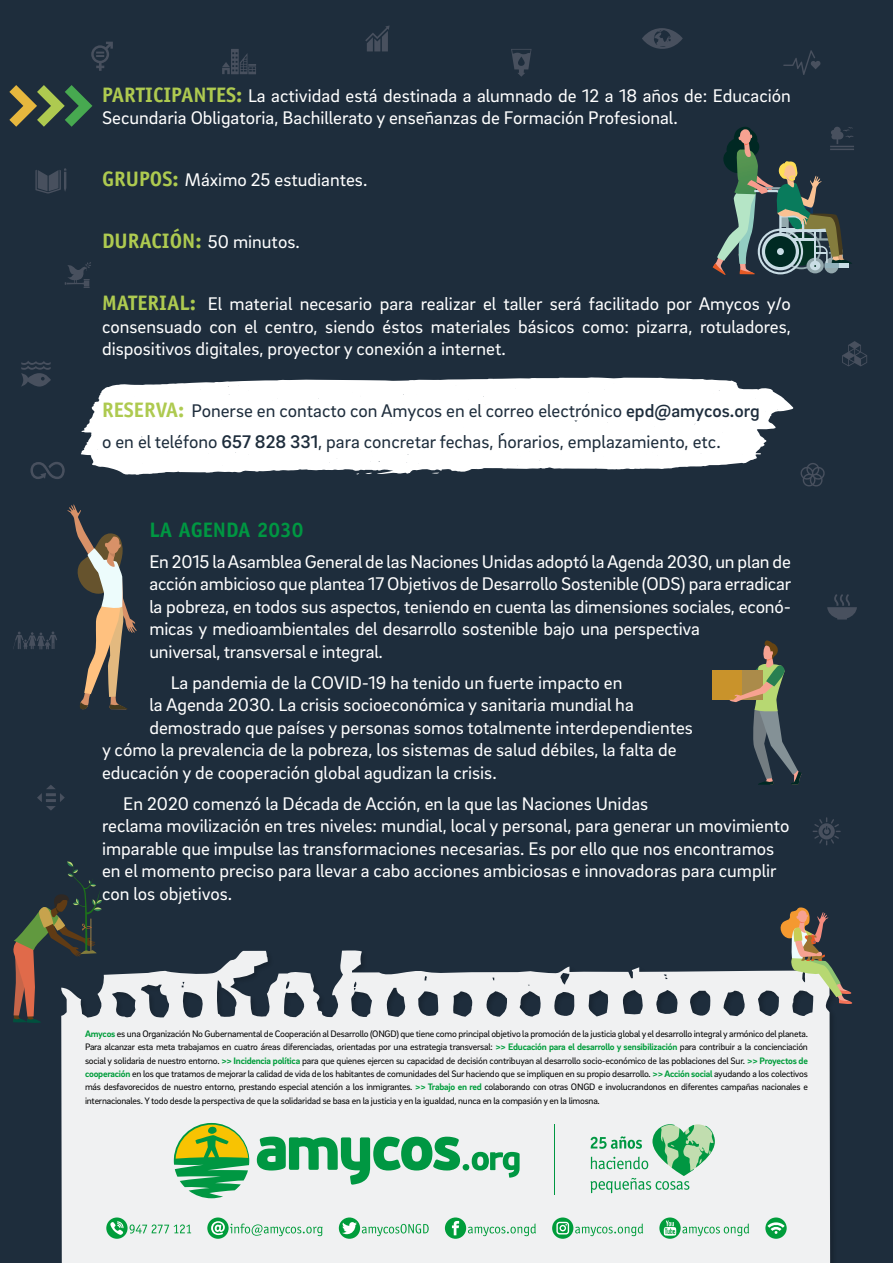
<style>
.page{position:relative;width:893px;height:1263px;background:#1e2d3c}
.page>*{position:absolute;margin:0;border:0;box-sizing:border-box;transform-origin:0 0}
.t1{font:700 21px "Officina Sans";color:#009742}
.t2{font:18.75px/22.5px "Brix Sans";color:#fff}
.t3{font:18.75px "Brix Sans";color:#1e2d3c}
.t4{font:9.6px/13.4px "Brix Sans";letter-spacing:-.025em;color:#000;text-align:justify}
.s1{font-family:"Officina Sans";font-weight:700;font-size:21px;color:#aeca50}
.s2{font-weight:500}
.s3{font-weight:700;color:#009d3b}
</style>
<div class="page">
<svg style="left:9px;top:85px;width:83px;height:42px"></svg>
<svg style="left:61px;top:950px;width:770px;height:313px;background:#d6d9db"></svg>
<svg style="left:765px;top:1217px;width:22px;height:22px"></svg>
<svg style="left:767px;top:1221px;width:18px;height:13px"></svg>
<svg style="left:106px;top:1217px;width:22px;height:22px"></svg>
<svg style="left:110px;top:1221px;width:14px;height:14px"></svg>
<svg style="left:130px;top:1224px;width:61px;height:9px"></svg>
<svg style="left:207px;top:1217px;width:22px;height:22px"></svg>
<svg style="left:211px;top:1221px;width:112px;height:15px;background:#b8ddc7"></svg>
<svg style="left:339px;top:1217px;width:21px;height:22px"></svg>
<svg style="left:342px;top:1222px;width:87px;height:14px"></svg>
<div style="left:445px;top:1217px;width:21px;height:22px;background:#009d3b;border-radius:50%"></div>
<svg style="left:452px;top:1221px;width:7px;height:14px"></svg>
<svg style="left:468px;top:1223px;width:68px;height:13px"></svg>
<svg style="left:552px;top:1217px;width:21px;height:22px"></svg>
<svg style="left:556px;top:1222px;width:13px;height:12px"></svg>
<svg style="left:575px;top:1223px;width:68px;height:13px"></svg>
<svg style="left:659px;top:1217px;width:22px;height:22px"></svg>
<svg style="left:664px;top:1220px;width:12px;height:16px"></svg>
<svg style="left:682px;top:1223px;width:67px;height:13px"></svg>
<svg style="left:174px;top:1123px;width:75px;height:75px;background:#85bc63"></svg>
<svg style="left:257px;top:1136px;width:263px;height:48px;background:#8acaa7"></svg>
<hr style="left:554px;top:1124px;width:1px;height:71px;background:#009742">
<svg style="left:590px;top:1124px;width:125px;height:69px;background:#b6dac2"></svg>
<svg style="left:81px;top:377px;width:713px;height:98px;background:#e0e2e4"></svg>
<svg style="left:777px;top:907px;width:76px;height:98px"></svg>
<svg style="left:13px;top:861px;width:89px;height:162px"></svg>
<svg style="left:67px;top:504px;width:70px;height:206px"></svg>
<div style="left:713px;top:670px;width:29px;height:30px;background:#c9932b"></div>
<svg style="left:729px;top:640px;width:73px;height:145px"></svg>
<svg style="left:827px;top:594px;width:30px;height:25px"></svg>
<svg style="left:783px;top:50px;width:38px;height:25px"></svg>
<svg style="left:35px;top:168px;width:31px;height:25px"></svg>
<svg style="left:91px;top:42px;width:22px;height:29px"></svg>
<svg style="left:13px;top:631px;width:44px;height:18px"></svg>
<svg style="left:511px;top:49px;width:20px;height:28px"></svg>
<svg style="left:222px;top:49px;width:34px;height:25px"></svg>
<svg style="left:30px;top:462px;width:35px;height:17px"></svg>
<svg style="left:813px;top:817px;width:28px;height:28px"></svg>
<svg style="left:365px;top:26px;width:25px;height:25px"></svg>
<svg style="left:842px;top:341px;width:25px;height:25px"></svg>
<svg style="left:642px;top:28px;width:41px;height:21px"></svg>
<svg style="left:21px;top:361px;width:30px;height:26px"></svg>
<svg style="left:712px;top:127px;width:142px;height:148px"></svg>
<svg style="left:800px;top:463px;width:25px;height:24px"></svg>
<svg style="left:65px;top:262px;width:26px;height:26px"></svg>
<svg style="left:37px;top:785px;width:28px;height:25px"></svg>
<p class="t2" style="left:102px;top:83px;width:690px"><span class="s1">PARTICIPANTES:</span> La actividad está destinada a alumnado de 12 a 18 años de: Educación<br>Secundaria Obligatoria, Bachillerato y enseñanzas de Formación Profesional.</p>
<p class="t2" style="left:102px;top:168px;width:267px"><span class="s1">GRUPOS:</span> Máximo 25 estudiantes.</p>
<p class="t2" style="left:102px;top:230px;width:199px"><span class="s1">DURACIÓN:</span> 50 minutos.</p>
<p class="t2" style="left:102px;top:292px;width:690px;text-align:justify"><span class="s1">MATERIAL:</span> El material necesario para realizar el taller será facilitado por Amycos y/o consensuado con el centro, siendo éstos materiales básicos como: pizarra, rotuladores, dispositivos digitales, proyector y conexión a internet.</p>
<p class="t3" style="left:102px;top:399px;width:659px"><span class="s1">RESERVA:</span> Ponerse en contacto con Amycos en el correo electrónico <span class="s2">epd@amycos.org</span></p>
<p class="t3" style="left:102px;top:430px;width:620px">o en el teléfono <span class="s2">657 828 331</span>, para concretar fechas, horarios, emplazamiento, etc.</p>
<p class="t1" style="left:149px;top:517px;width:156px">LA AGENDA 2030</p>
<p class="t2" style="left:149px;top:550px;width:643px">En 2015 la Asamblea General de las Naciones Unidas adoptó la Agenda 2030, un plan de acción ambicioso que plantea 17 Objetivos de Desarrollo Sostenible (ODS) para erradicar la pobreza, en todos sus aspectos, teniendo en cuenta las dimensiones sociales, econó&shy;micas y medioambientales del desarrollo sostenible bajo una perspectiva<br>universal, transversal e integral.</p>
<p class="t2" style="left:171px;top:671px;width:453px">La pandemia de la COVID-19 ha tenido un fuerte impacto en</p>
<p class="t2" style="left:149px;top:693px;width:486px">la Agenda 2030. La crisis socioeconómica y sanitaria mundial ha</p>
<p class="t2" style="left:149px;top:716px;width:545px">demostrado que países y personas somos totalmente interdependientes</p>
<p class="t2" style="left:102px;top:738px;width:576px">y cómo la prevalencia de la pobreza, los sistemas de salud débiles, la falta de</p>
<p class="t2" style="left:102px;top:761px;width:396px">educación y de cooperación global agudizan la crisis.</p>
<p class="t2" style="left:102px;top:792px;width:689px;text-indent:21px">En 2020 comenzó la Década de Acción, en la que las Naciones Unidas<br>reclama movilización en tres niveles: mundial, local y personal, para generar un movimiento imparable que impulse las transformaciones necesarias. Es por ello que nos encontramos en el momento preciso para llevar a cabo acciones ambiciosas e innovadoras para cumplir con los objetivos.</p>
<p class="t4" style="left:85px;top:1027px;width:724px"><span class="s3">Amycos</span> es una Organización No Gubernamental de Cooperación al Desarrollo (ONGD) que tiene como principal objetivo la promoción de la justicia global y el desarrollo integral y armónico del planeta.<br>Para alcanzar esta meta trabajamos en cuatro áreas diferenciadas, orientadas por una estrategia transversal: <span class="s3">&gt;&gt; Educación para el desarrollo y sensibilización</span> para contribuir a la concienciación social y solidaria de nuestro entorno. <span class="s3">&gt;&gt; Incidencia política</span> para que quienes ejercen su capacidad de decisión contribuyan al desarrollo socio-económico de las poblaciones del Sur. <span class="s3">&gt;&gt; Proyectos de cooperación</span> en los que tratamos de mejorar la calidad de vida de los habitantes de comunidades del Sur haciendo que se impliquen en su propio desarrollo. <span class="s3">&gt;&gt; Acción social</span> ayudando a los colectivos más desfavorecidos de nuestro entorno, prestando especial atención a los inmigrantes. <span class="s3">&gt;&gt; Trabajo en red</span> colaborando con otras ONGD e involucrandonos en diferentes campañas nacionales e internacionales. Y todo desde la perspectiva de que la solidaridad se basa en la justicia y en la igualdad, nunca en la compasión y en la limosna.</p>
</div>
